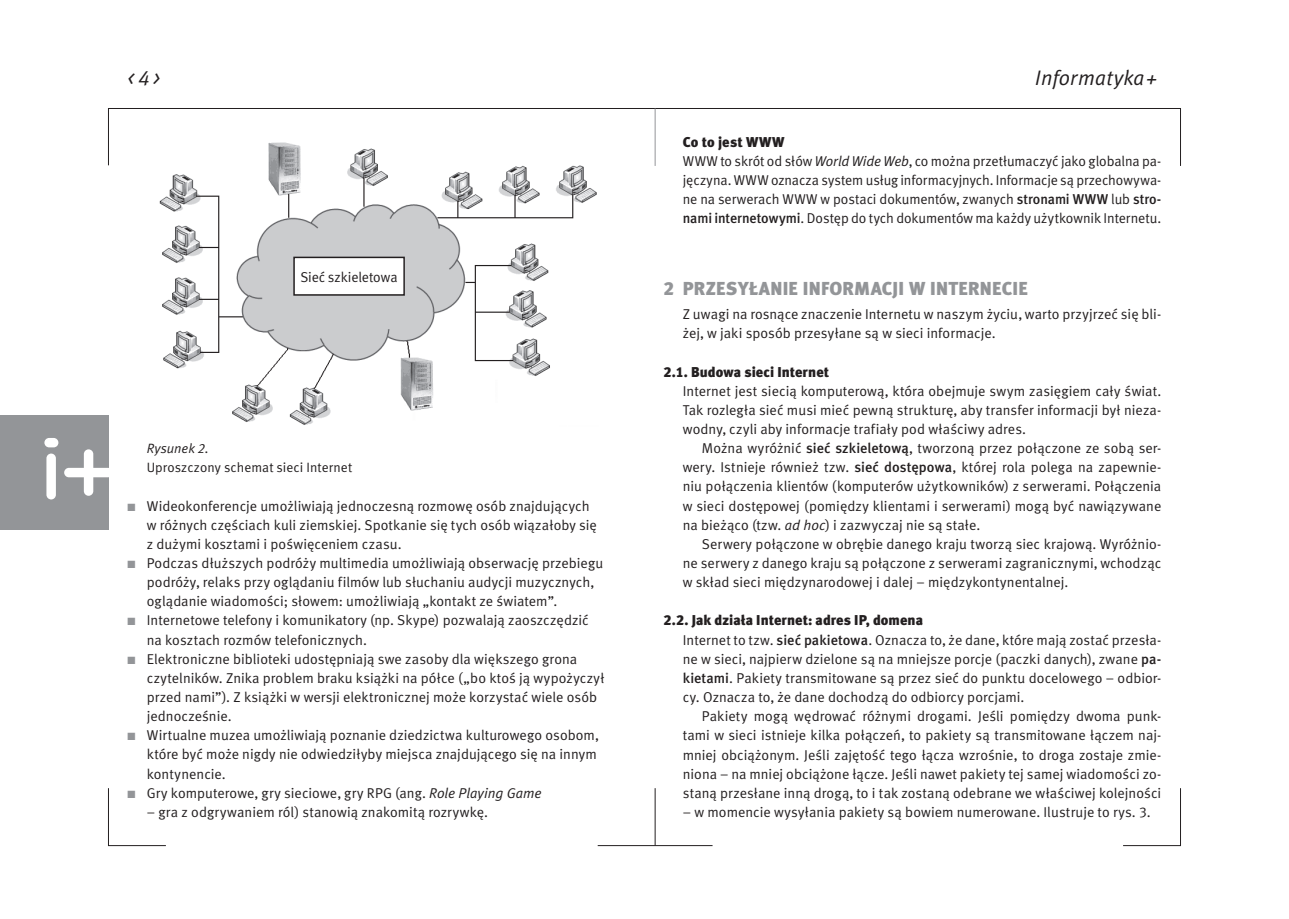
<style>
.page{position:relative;width:1289px;height:919px;background:#fff}
.page>*{position:absolute;margin:0;border:0;box-sizing:border-box;transform-origin:0 0}
.t1{font:italic 21px "Meta Normal CELF";letter-spacing:.015em;color:#231f20}
.t2{font:18.75px "Meta Black CELF";letter-spacing:.015em;color:#939598}
.t3{font:14.25px/19.2px "Meta Normal CELF";letter-spacing:.005em;color:#231f20}
.t4{font:14.25px "Meta Black CELF";letter-spacing:.005em;color:#231f20}
.t5{font:13.5px/19.2px "Meta Normal CELF";letter-spacing:.005em;color:#231f20}
.s1{font-style:italic}
.s2{color:#939598}
.s3{font-family:"Meta Black CELF"}
.s4{font-family:"Meta Medium CELF"}
</style>
<div class="page">
<div style="left:0;top:415px;width:108px;height:114px;background:#939598"></div>
<div style="left:46px;top:453px;width:10px;height:46px;background:#fff;border-radius:5px"></div>
<div style="left:44px;top:438px;width:14px;height:9px;background:#fff;border-radius:5px"></div>
<svg style="left:64px;top:449px;width:45px;height:46px"></svg>
<hr style="left:597px;top:845px;width:115px;height:1px;background:#231f20">
<hr style="left:654px;top:788px;width:1px;height:57px;background:#231f20">
<svg style="left:108px;top:788px;width:58px;height:58px"></svg>
<svg style="left:1123px;top:788px;width:58px;height:58px"></svg>
<svg style="left:108px;top:108px;width:1073px;height:58px"></svg>
<hr style="left:654px;top:108px;width:1px;height:58px;background:#939598">
<img style="left:155px;top:135px;width:443px;height:290px">
<div style="left:294px;top:257px;width:110px;height:38px;background:#fff"></div>
<div style="left:293px;top:256px;width:112px;height:40px;border:2px solid #231f20"></div>
<p class="t1" style="left:128px;top:65px;width:34px">&lt;4&gt;</p>
<p class="t1" style="left:1035px;top:65px;width:123px">Informatyka+</p>
<p class="t3" style="left:300px;top:267px;width:99px">Sieć szkieletowa</p>
<p class="t5" style="left:147px;top:439px;width:207px"><span class="s1">Rysunek 2.<br></span>Uproszczony schemat sieci Internet</p>
<p class="t3" style="left:147px;top:496px;width:451px;text-indent:-19px"><span class="s2">■</span> Wideokonferencje umożliwiają jednoczesną rozmowę osób znajdujących w różnych częściach kuli ziemskiej. Spotkanie się tych osób wiązałoby się z dużymi kosztami i poświęceniem czasu.</p>
<p class="t3" style="left:147px;top:553px;width:458px;text-indent:-19px"><span class="s2">■</span> Podczas dłuższych podróży multimedia umożliwiają obserwację przebiegu podróży, relaks przy oglądaniu filmów lub słuchaniu audycji muzycznych, oglądanie wiadomości; słowem: umożliwiają „kontakt ze światem”.</p>
<p class="t3" style="left:147px;top:611px;width:443px;text-indent:-19px"><span class="s2">■</span> Internetowe telefony i komunikatory (np. Skype) pozwalają zaoszczędzić na kosztach rozmów telefonicznych.</p>
<p class="t3" style="left:147px;top:649px;width:459px;text-indent:-19px"><span class="s2">■</span> Elektroniczne biblioteki udostępniają swe zasoby dla większego grona czytelników. Znika problem braku książki na półce („bo ktoś ją wypożyczył przed nami”). Z książki w wersji elektronicznej może korzystać wiele osób jednocześnie.</p>
<p class="t3" style="left:147px;top:725px;width:453px;text-align:justify;text-indent:-19px"><span class="s2">■</span> Wirtualne muzea umożliwiają poznanie dziedzictwa kulturowego osobom, które być może nigdy nie odwiedziłyby miejsca znajdującego się na innym kontynencie.</p>
<p class="t3" style="left:128px;top:783px;width:415px"><span class="s2">■</span> Gry komputerowe, gry sieciowe, gry RPG (ang. <span class="s1">Role Playing Game</span></p>
<p class="t3" style="left:147px;top:802px;width:343px">– gra z odgrywaniem ról) stanowią znakomitą rozrywkę.</p>
<p class="t3" style="left:682px;top:132px;width:480px"><span class="s3">Co to jest WWW<br></span>WWW to skrót od słów <span class="s1">World Wide Web</span>, co można przetłumaczyć jako globalna pa&shy;jęczyna. WWW oznacza system usług informacyjnych. Informacje są przechowywa&shy;ne na serwerach WWW w postaci dokumentów, zwanych <span class="s4">stronami WWW</span> lub <span class="s4">stro&shy;nami internetowymi</span>. Dostęp do tych dokumentów ma każdy użytkownik Internetu.</p>
<p class="t2" style="left:663px;top:278px;width:365px">2 Przesyłanie informacji w Internecie</p>
<p class="t3" style="left:682px;top:305px;width:480px">Z uwagi na rosnące znaczenie Internetu w naszym życiu, warto przyjrzeć się bli&shy;żej, w jaki sposób przesyłane są w sieci informacje.</p>
<p class="t4" style="left:663px;top:363px;width:167px">2.1. Budowa sieci Internet</p>
<p class="t3" style="left:682px;top:381px;width:480px">Internet jest siecią komputerową, która obejmuje swym zasięgiem cały świat.</p>
<p class="t3" style="left:682px;top:400px;width:480px">Tak rozległa sieć musi mieć pewną strukturę, aby transfer informacji był nieza-</p>
<p class="t3" style="left:682px;top:419px;width:345px">wodny, czyli aby informacje trafiały pod właściwy adres.</p>
<p class="t3" style="left:702px;top:438px;width:461px">Można wyróżnić <span class="s4">sieć szkieletową</span>, tworzoną przez połączone ze sobą ser-</p>
<p class="t3" style="left:682px;top:458px;width:480px">wery. Istnieje również tzw. <span class="s4">sieć dostępowa</span>, której rola polega na zapewnie-</p>
<p class="t3" style="left:682px;top:477px;width:480px">niu połączenia klientów (komputerów użytkowników) z serwerami. Połączenia</p>
<p class="t3" style="left:682px;top:496px;width:480px">w sieci dostępowej (pomiędzy klientami i serwerami) mogą być nawiązywane</p>
<p class="t3" style="left:682px;top:515px;width:299px">na bieżąco (tzw. <span class="s1">ad hoc</span>) i zazwyczaj nie są stałe.</p>
<p class="t3" style="left:702px;top:534px;width:461px">Serwery połączone w obrębie danego kraju tworzą siec krajową. Wyróżnio-</p>
<p class="t3" style="left:682px;top:553px;width:480px">ne serwery z danego kraju są połączone z serwerami zagranicznymi, wchodząc</p>
<p class="t3" style="left:682px;top:572px;width:387px">w skład sieci międzynarodowej i dalej – międzykontynentalnej.</p>
<p class="t4" style="left:663px;top:612px;width:261px">2.2. Jak działa Internet: adres IP, domena</p>
<p class="t3" style="left:682px;top:630px;width:480px">Internet to tzw. <span class="s4">sieć pakietowa</span>. Oznacza to, że dane, które mają zostać przesła-</p>
<p class="t3" style="left:682px;top:649px;width:480px">ne w sieci, najpierw dzielone są na mniejsze porcje (paczki danych), zwane <span class="s4">pa-</span></p>
<p class="t3" style="left:682px;top:668px;width:480px"><span class="s4">kietami</span>. Pakiety transmitowane są przez sieć do punktu docelowego – odbior-</p>
<p class="t3" style="left:682px;top:687px;width:343px">cy. Oznacza to, że dane dochodzą do odbiorcy porcjami.</p>
<p class="t3" style="left:702px;top:706px;width:461px">Pakiety mogą wędrować różnymi drogami. Jeśli pomiędzy dwoma punk-</p>
<p class="t3" style="left:682px;top:726px;width:480px">tami w sieci istnieje kilka połączeń, to pakiety są transmitowane łączem naj-</p>
<p class="t3" style="left:682px;top:745px;width:480px">mniej obciążonym. Jeśli zajętość tego łącza wzrośnie, to droga zostaje zmie-</p>
<p class="t3" style="left:682px;top:764px;width:480px">niona – na mniej obciążone łącze. Jeśli nawet pakiety tej samej wiadomości zo-</p>
<p class="t3" style="left:682px;top:783px;width:480px">staną przesłane inną drogą, to i tak zostaną odebrane we właściwej kolejności</p>
<p class="t3" style="left:682px;top:802px;width:469px">– w momencie wysyłania pakiety są bowiem numerowane. Ilustruje to rys. 3.</p>
</div>
